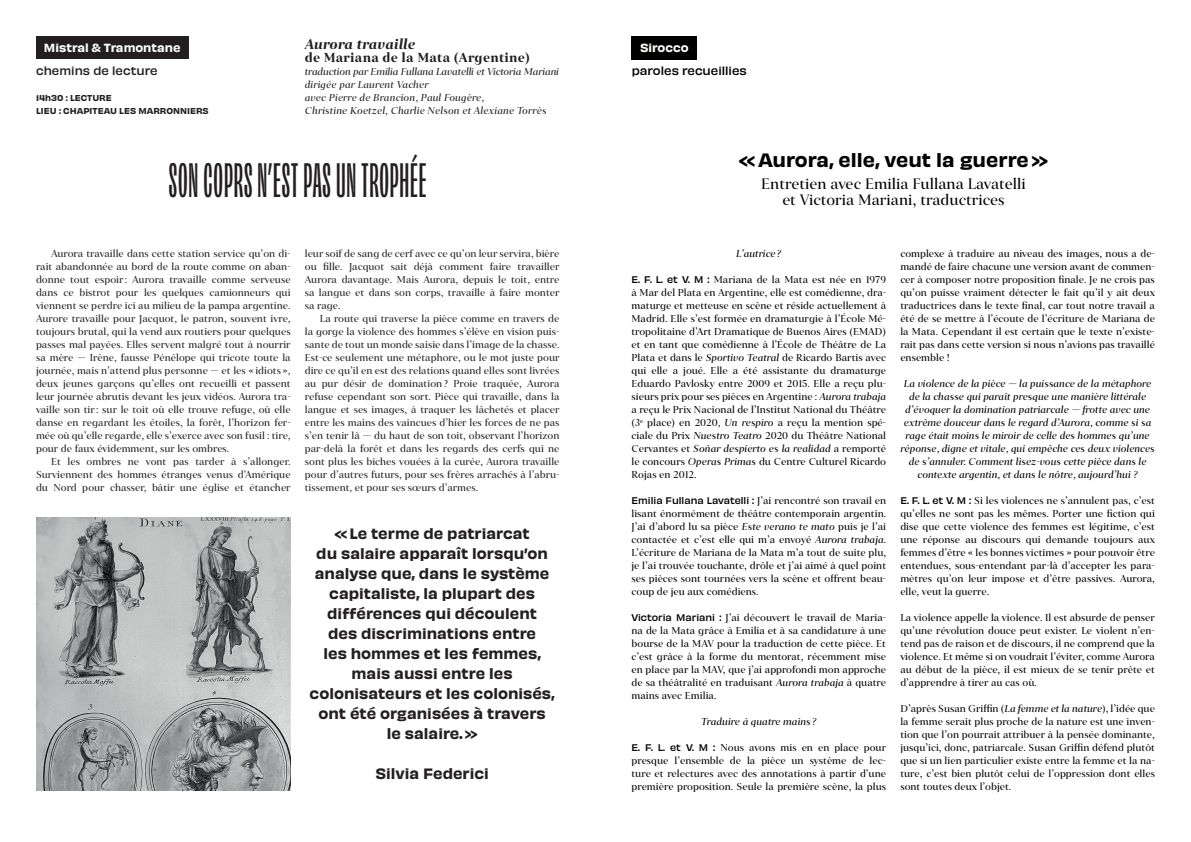
<style>
.page{position:relative;width:1191px;height:842px;background:#fff}
.page>*{position:absolute;margin:0;border:0;box-sizing:border-box;transform-origin:0 0}
.t1{font:45px "Obviously Comp Semi";letter-spacing:.02em;color:#231f20}
.t2{font:18px "Obviously Semi";color:#000001}
.t3{font:15px/16px "Carot Display";color:#000001;text-align:center}
.t4{font:14px/20px "Obviously Semi";color:#231f20;text-align:center}
.t5{font:italic 700 14px "Carot Display";letter-spacing:.01em;color:#231f20}
.t6{font:700 13px "Carot Display";letter-spacing:.01em;color:#231f20}
.t7{font:11px "Obviously Semi";color:#fff}
.t8{font:500 11px "Obviously";color:#000001}
.t9{font:500 11px "Obviously";color:#231f20}
.t10{font:11px "Obviously Semi";color:#fffef8}
.t11{font:10px/13px "Carot Display";color:#000001;text-align:justify}
.t12{font:10px/13px "Carot Display";color:#231f20;text-align:justify}
.t13{font:italic 10px/13px "Carot Display";color:#000001;text-align:center}
.t14{font:italic 10px/13px "Carot Display";letter-spacing:.01em;color:#231f20}
.t15{font:8px/13px "Obviously Semi";color:#231f20}
.s1{font-family:"Obviously";font-weight:500;font-size:9px}
.s2{font-style:italic}
</style>
<div class="page">
<div style="left:36px;top:36px;width:153px;height:23px;background:#231f20"></div>
<img style="left:36px;top:517px;width:255px;height:273px">
<div style="left:631px;top:36px;width:66px;height:23px;background:#000001"></div>
<p class="t7" style="left:44px;top:39px;width:138px">Mistral &amp; Tramontane</p>
<p class="t9" style="left:36px;top:62px;width:123px">chemins de lecture</p>
<p class="t15" style="left:36px;top:91px;width:174px">14h30 : LECTURE<br>LIEU : CHAPITEAU LES MARRONNIERS</p>
<h3 class="t5" style="left:305px;top:36px;width:112px">Aurora travaille</h3>
<h3 class="t6" style="left:305px;top:50px;width:226px">de Mariana de la Mata (Argentine)</h3>
<p class="t14" style="left:305px;top:65px;width:256px">traduction par Emilia Fullana Lavatelli et Victoria Mariani dirigée par Laurent Vacher<br>avec Pierre de Brancion, Paul Fougère,<br>Christine Koetzel, Charlie Nelson et Alexiane Torrès</p>
<h1 class="t1" style="left:169px;top:150px;width:259px">SON COPRS N’EST PAS UN TROPHÉE</h1>
<p class="t12" style="left:36px;top:248px;width:256px;text-indent:15px">Aurora travaille dans cette station service qu’on di&shy;rait abandonnée au bord de la route comme on aban&shy;donne tout espoir : Aurora travaille comme serveuse dans ce bistrot pour les quelques camionneurs qui viennent se perdre ici au milieu de la pampa argentine.<br>Aurore travaille pour Jacquot, le patron, souvent ivre, toujours brutal, qui la vend aux routiers pour quelques passes mal payées. Elles servent malgré tout à nourrir sa mère — Irène, fausse Pénélope qui tricote toute la journée, mais n’attend plus personne — et les «idiots», deux jeunes garçons qu’elles ont recueilli et passent leur journée abrutis devant les jeux vidéos. Aurora tra&shy;vaille son tir : sur le toit où elle trouve refuge, où elle danse en regardant les étoiles, la forêt, l’horizon fer&shy;mée où qu’elle regarde, elle s’exerce avec son fusil : tire, pour de faux évidemment, sur les ombres.</p>
<p class="t12" style="left:36px;top:456px;width:256px;text-indent:15px">Et les ombres ne vont pas tarder à s’allonger.<br>Surviennent des hommes étranges venus d’Amérique du Nord pour chasser, bâtir une église et étancher</p>
<p class="t12" style="left:305px;top:248px;width:256px">leur soif de sang de cerf avec ce qu’on leur servira, bière ou fille. Jacquot sait déjà comment faire travailler Aurora davantage. Mais Aurora, depuis le toit, entre sa langue et dans son corps, travaille à faire monter sa rage.</p>
<p class="t12" style="left:305px;top:313px;width:256px;text-indent:15px">La route qui traverse la pièce comme en travers de la gorge la violence des hommes s’élève en vision puis&shy;sante de tout un monde saisie dans l’image de la chasse.<br>Est-ce seulement une métaphore, ou le mot juste pour dire ce qu’il en est des relations quand elles sont livrées au pur désir de domination? Proie traquée, Aurora refuse cependant son sort. Pièce qui travaille, dans la langue et ses images, à traquer les lâchetés et placer entre les mains des vaincues d’hier les forces de ne pas s’en tenir là — du haut de son toit, observant l’horizon par-delà la forêt et dans les regards des cerfs qui ne sont plus les biches vouées à la curée, Aurora travaille pour d’autres futurs, pour ses frères arrachés à l’abru&shy;tissement, et pour ses sœurs d’armes.</p>
<p class="t4" style="left:310px;top:522px;width:246px">«Le terme de patriarcat<br>du salaire apparaît lorsqu’on analyse que, dans le système capitaliste, la plupart des différences qui découlent<br>des discriminations entre<br>les hommes et les femmes, mais aussi entre les colonisateurs et les colonisés, ont été organisées à travers<br>le salaire.»</p>
<h3 class="t4" style="left:375px;top:762px;width:115px">Silvia Federici</h3>
<p class="t10" style="left:640px;top:39px;width:50px">Sirocco</p>
<p class="t8" style="left:632px;top:62px;width:117px">paroles recueillies</p>
<h2 class="t2" style="left:739px;top:146px;width:311px">«Aurora, elle, veut la guerre»</h2>
<h3 class="t3" style="left:761px;top:177px;width:266px">Entretien avec Emilia Fullana Lavatelli et Victoria Mariani, traductrices</h3>
<p class="t13" style="left:736px;top:247px;width:47px">L’autrice?</p>
<p class="t11" style="left:631px;top:274px;width:256px"><span class="s1">E. F. L. et V. M :</span> Mariana de la Mata est née en 1979 à Mar del Plata en Argentine, elle est comédienne, dra&shy;maturge et metteuse en scène et réside actuellement à Madrid. Elle s’est formée en dramaturgie à l’École Mé&shy;tropolitaine d’Art Dramatique de Buenos Aires (EMAD) et en tant que comédienne à l’École de Théâtre de La Plata et dans le <span class="s2">Sportivo Teatral</span> de Ricardo Bartis avec qui elle a joué. Elle a été assistante du dramaturge Eduardo Pavlosky entre 2009 et 2015. Elle a reçu plu&shy;sieurs prix pour ses pièces en Argentine : <span class="s2">Aurora trabaja </span>a reçu le Prix Nacional de l’Institut National du Théâtre (3<sup>e</sup> place) en 2020, <span class="s2">Un respiro</span> a reçu la mention spé&shy;ciale du Prix <span class="s2">Nuestro Teatro</span> 2020 du Théâtre National Cervantes et <span class="s2">Soñar despierto es la realidad</span> a remporté le concours <span class="s2">Operas Primas</span> du Centre Culturel Ricardo Rojas en 2012.</p>
<p class="t11" style="left:631px;top:495px;width:256px"><span class="s1">Emilia Fullana Lavatelli :</span> J’ai rencontré son travail en lisant énormément de théâtre contemporain argentin.<br>J’ai d’abord lu sa pièce <span class="s2">Este verano te mato</span> puis je l’ai contactée et c’est elle qui m’a envoyé <span class="s2">Aurora trabaja</span>.<br>L’écriture de Mariana de la Mata m’a tout de suite plu, je l’ai trouvée touchante, drôle et j’ai aimé à quel point ses pièces sont tournées vers la scène et offrent beau&shy;coup de jeu aux comédiens.</p>
<p class="t11" style="left:631px;top:612px;width:256px"><span class="s1">Victoria Mariani :</span> J’ai découvert le travail de Maria&shy;na de la Mata grâce à Emilia et à sa candidature à une bourse de la MAV pour la traduction de cette pièce. Et c’est grâce à la forme du mentorat, récemment mise en place par la MAV, que j’ai approfondi mon approche de sa théâtralité en traduisant <span class="s2">Aurora trabaja</span> à quatre mains avec Emilia.</p>
<p class="t13" style="left:701px;top:715px;width:117px">Traduire à quatre mains ?</p>
<p class="t11" style="left:631px;top:742px;width:256px"><span class="s1">E. F. L. et V. M :</span> Nous avons mis en en place pour presque l’ensemble de la pièce un système de lec&shy;ture et relectures avec des annotations à partir d’une première proposition. Seule la première scène, la plus</p>
<p class="t11" style="left:900px;top:248px;width:256px">complexe à traduire au niveau des images, nous a de&shy;mandé de faire chacune une version avant de commen&shy;cer à composer notre proposition finale. Je ne crois pas qu’on puisse vraiment détecter le fait qu’il y ait deux traductrices dans le texte final, car tout notre travail a été de se mettre à l’écoute de l’écriture de Mariana de la Mata. Cependant il est certain que le texte n’existe&shy;rait pas dans cette version si nous n’avions pas travaillé ensemble !</p>
<p class="t13" style="left:900px;top:377px;width:256px">La violence de la pièce — la puissance de la métaphore de la chasse qui paraît presque une manière littérale d’évoquer la domination patriarcale — frotte avec une extrême douceur dans le regard d’Aurora, comme si sa rage était moins le miroir de celle des hommes qu’une réponse, digne et vitale, qui empêche ces deux violences de s’annuler. Comment lisez-vous cette pièce dans le contexte argentin, et dans le nôtre, aujourd’hui ?</p>
<p class="t11" style="left:900px;top:495px;width:256px"><span class="s1">E. F. L. et V. M :</span> Si les violences ne s’annulent pas, c’est qu’elles ne sont pas les mêmes. Porter une fiction qui dise que cette violence des femmes est légitime, c’est une réponse au discours qui demande toujours aux femmes d’être « les bonnes victimes » pour pouvoir être entendues, sous-entendant par-là d’accepter les para&shy;mètres qu’on leur impose et d’être passives. Aurora, elle, veut la guerre.</p>
<p class="t11" style="left:900px;top:612px;width:256px">La violence appelle la violence. Il est absurde de penser qu’une révolution douce peut exister. Le violent n’en&shy;tend pas de raison et de discours, il ne comprend que la violence. Et même si on voudrait l’éviter, comme Aurora au début de la pièce, il est mieux de se tenir prête et d’apprendre à tirer au cas où.</p>
<p class="t11" style="left:900px;top:703px;width:256px">D’après Susan Griffin (<span class="s2">La femme et la nature</span>), l’idée que la femme serait plus proche de la nature est une inven&shy;tion que l’on pourrait attribuer à la pensée dominante, jusqu’ici, donc, patriarcale. Susan Griffin défend plutôt que si un lien particulier existe entre la femme et la na&shy;ture, c’est bien plutôt celui de l’oppression dont elles sont toutes deux l’objet.</p>
</div>
